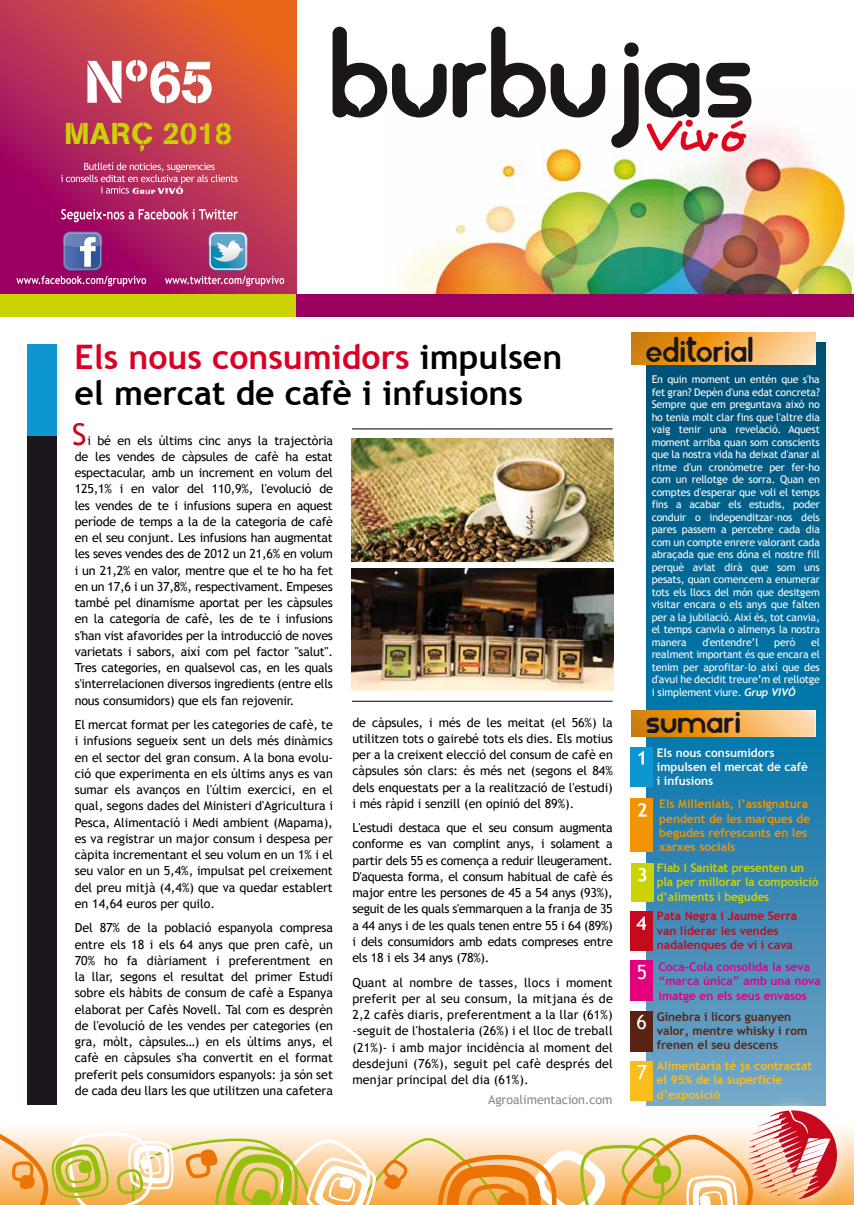
<style>
.page{position:relative;width:854px;height:1205px;background:#fff}
.page>*{position:absolute;margin:0;border:0;box-sizing:border-box;transform-origin:0 0}
.t1{font:121.38px "balonezfantasia";color:#1a161a}
.t2{font:59.25px "AG Book Stencil";color:#fff}
.t3{font:53.5px "Desyrel";color:#e0061c}
.t4{font:700 33.75px/36.2px "Trebuchet MS";color:#000}
.t5{font:33.75px "balonezfantasia";letter-spacing:.01em;color:#1a171c}
.t6{font:30px "AG Book Stencil";letter-spacing:.02em;color:#cbd304}
.t7{font:30px "Trebuchet MS";color:#c6091d}
.t8{font:19.75px "Trebuchet MS";color:#fff}
.t9{font:12.5px/16.2px "Trebuchet MS";letter-spacing:-.005em;color:#000;text-align:justify}
.t10{font:12.5px "Trebuchet MS";letter-spacing:-.005em;color:#88888a}
.t11{font:700 12px/14.4px "Trebuchet MS";color:#582312}
.t12{font:700 12px/14.4px "Trebuchet MS";color:#fbbd1a}
.t13{font:700 11.88px/14.4px "Trebuchet MS";color:#f29404}
.t14{font:700 11.88px/14.4px "Trebuchet MS";color:#e2007d}
.t15{font:700 11.88px/14.4px "Trebuchet MS";letter-spacing:-.01em;color:#cbd304}
.t16{font:700 11.88px/14.2px "Trebuchet MS";color:#c6091d}
.t17{font:700 11.88px/14.4px "Trebuchet MS";color:#fff}
.t18{font:10.62px/12.5px "Trebuchet MS";letter-spacing:-.015em;color:#fff;text-align:justify}
.s1{color:#db0022}
.s2{font-family:"Trebuchet";font-weight:700;font-style:italic}
.s3{font-weight:400;font-size:19.75px;color:#fff}
</style>
<div class="page">
<svg style="left:0;top:0;width:296px;height:294px;background:#c0384c"></svg>
<img style="left:397px;top:128px;width:457px;height:166px">
<div style="left:0;top:294px;width:296px;height:22px;background:#cbd304"></div>
<svg style="left:647px;top:342px;width:178px;height:763px;background:#2078a3"></svg>
<div style="left:296px;top:294px;width:558px;height:22px;background:#9b0061"></div>
<svg style="left:61px;top:162px;width:177px;height:32px;background:#bf4b73"></svg>
<div style="left:28px;top:435px;width:29px;height:669px;background:#1a161b"></div>
<div style="left:28px;top:344px;width:29px;height:91px;background:#0d96cf"></div>
<div style="left:631px;top:747px;width:22px;height:39px;background:#0d96cf"></div>
<svg style="left:639px;top:751px;width:5px;height:13px"></svg>
<div style="left:631px;top:798px;width:22px;height:54px;background:#f29404"></div>
<svg style="left:638px;top:803px;width:9px;height:13px"></svg>
<div style="left:631px;top:960px;width:22px;height:41px;background:#e2007d"></div>
<div style="left:631px;top:1061px;width:22px;height:40px;background:#fbbd1a"></div>
<svg style="left:637px;top:1065px;width:9px;height:14px"></svg>
<div style="left:631px;top:1011px;width:22px;height:40px;background:#582312"></div>
<div style="left:630px;top:911px;width:23px;height:39px;background:#c6091d"></div>
<svg style="left:636px;top:916px;width:10px;height:14px"></svg>
<div style="left:631px;top:863px;width:22px;height:38px;background:#cbd304"></div>
<svg style="left:638px;top:868px;width:8px;height:13px"></svg>
<svg style="left:631px;top:332px;width:184px;height:33px;background:#eea746"></svg>
<svg style="left:631px;top:710px;width:184px;height:26px;background:#eea847"></svg>
<svg style="left:61px;top:209px;width:177px;height:13px;background:#c35c89"></svg>
<svg style="left:16px;top:232px;width:130px;height:54px;background:#992c7b"></svg>
<svg style="left:165px;top:232px;width:119px;height:54px;background:#a9517e"></svg>
<img style="left:729px;top:1091px;width:125px;height:114px">
<hr style="left:352px;top:701px;width:261px;height:1px;background:#000">
<hr style="left:352px;top:429px;width:261px;height:1px;background:#000">
<img style="left:351px;top:439px;width:263px;height:122px">
<img style="left:351px;top:568px;width:263px;height:122px">
<svg style="left:0;top:1110px;width:839px;height:95px"></svg>
<h2 class="t2" style="left:84px;top:46px;width:131px">Nº65</h2>
<h3 class="t6" style="left:65px;top:116px;width:169px">MARÇ 2018</h3>
<h1 class="t1" style="left:330px;top:26px;width:426px">Burbujas</h1>
<h3 class="t3" style="left:644px;top:99px;width:103px">Vivó</h3>
<h3 class="t4" style="left:75px;top:338px;width:489px"><span class="s1">Els nous consumidors</span> impulsen el mercat de cafè i infusions</h3>
<h3 class="t7" style="left:72px;top:417px;width:16px">S</h3>
<p class="t9" style="left:75px;top:432px;width:260px;text-indent:12px">i bé en els últims cinc anys la trajectòria de les vendes de càpsules de cafè ha estat espectacular, amb un increment en volum del 125,1% i en valor del 110,9%, l'evolució de les vendes de te i infusions supera en aquest període de temps a la de la categoria de cafè en el seu conjunt. Les infusions han augmentat les seves vendes des de 2012 un 21,6% en volum i un 21,2% en valor, mentre que el te ho ha fet en un 17,6 i un 37,8%, respectivament. Empeses també pel dinamisme aportat per les càpsules en la categoria de cafè, les de te i infusions s'han vist afavorides per la introducció de noves varietats i sabors, així com pel factor "salut".<br>Tres categories, en qualsevol cas, en les quals s'interrelacionen diversos ingredients (entre ells nous consumidors) que els fan rejovenir.</p>
<p class="t9" style="left:75px;top:717px;width:260px">El mercat format per les categories de cafè, te i infusions segueix sent un dels més dinàmics en el sector del gran consum. A la bona evolu&shy;ció que experimenta en els últims anys es van sumar els avanços en l'últim exercici, en el qual, segons dades del Ministeri d'Agricultura i Pesca, Alimentació i Medi ambient (Mapama), es va registrar un major consum i despesa per càpita incrementant el seu volum en un 1% i el seu valor en un 5,4%, impulsat pel creixement del preu mitjà (4,4%) que va quedar establert en 14,64 euros per quilo.</p>
<p class="t9" style="left:75px;top:920px;width:260px">Del 87% de la població espanyola compresa entre els 18 i els 64 anys que pren cafè, un 70% ho fa diàriament i preferentment en la llar, segons el resultat del primer Estudi sobre els hàbits de consum de cafè a Espanya elaborat per Cafès Novell. Tal com es desprèn de l'evolució de les vendes per categories (en gra, mòlt, càpsules…) en els últims anys, el cafè en càpsules s'ha convertit en el format preferit pels consumidors espanyols: ja són set de cada deu llars les que utilitzen una cafetera</p>
<p class="t9" style="left:352px;top:714px;width:262px">de càpsules, i més de les meitat (el 56%) la utilitzen tots o gairebé tots els dies. Els motius per a la creixent elecció del consum de cafè en càpsules són clars: és més net (segons el 84% dels enquestats per a la realització de l'estudi) i més ràpid i senzill (en opinió del 89%).</p>
<p class="t9" style="left:352px;top:820px;width:262px">L'estudi destaca que el seu consum augmenta conforme es van complint anys, i solament a partir dels 55 es comença a reduir lleugerament.<br>D'aquesta forma, el consum habitual de cafè és major entre les persones de 45 a 54 anys (93%), seguit de les quals s'emmarquen a la franja de 35 a 44 anys i de les quals tenen entre 55 i 64 (89%) i dels consumidors amb edats compreses entre els 18 i els 34 anys (78%).</p>
<p class="t9" style="left:352px;top:974px;width:262px">Quant al nombre de tasses, llocs i moment preferit per al seu consum, la mitjana és de 2,2 cafès diaris, preferentment a la llar (61%) -seguit de l'hostaleria (26%) i el lloc de treball (21%)- i amb major incidència al moment del desdejuni (76%), seguit pel cafè després del menjar principal del dia (61%).</p>
<p class="t10" style="left:488px;top:1092px;width:126px">Agroalimentacion.com</p>
<h3 class="t5" style="left:646px;top:336px;width:110px">Editorial</h3>
<p class="t18" style="left:652px;top:373px;width:170px">En quin moment un entén que s'ha fet gran? Depèn d'una edat concreta?<br>Sempre que em preguntava això no ho tenia molt clar fins que l'altre dia vaig tenir una revelació. Aquest moment arriba quan som conscients que la nostra vida ha deixat d'anar al ritme d'un cronòmetre per fer-ho com un rellotge de sorra. Quan en comptes d'esperar que voli el temps fins a acabar els estudis, poder conduir o independitzar-nos dels pares passem a percebre cada dia com un compte enrere valorant cada abraçada que ens dóna el nostre fill perquè aviat dirà que som uns pesats, quan comencem a enumerar tots els llocs del món que desitgem visitar encara o els anys que falten per a la jubilació. Així és, tot canvia, el temps canvia o almenys la nostra manera</p>
<p class="t18" style="left:702px;top:636px;width:58px">d'entendre’l</p>
<p class="t18" style="left:774px;top:636px;width:23px">però</p>
<p class="t18" style="left:652px;top:636px;width:170px;text-indent:159px">el realment important és que encara el tenim per aprofitar-lo així que des d'avui he decidit treure’m el rellotge i simplement viure. <span class="s2">Grup VIVÓ</span></p>
<h3 class="t5" style="left:646px;top:707px;width:97px">Sumari</h3>
<p class="t17" style="left:657px;top:745px;width:153px">Els nous consumidors impulsen el mercat de cafè i infusions</p>
<p class="t13" style="left:659px;top:797px;width:152px">Els Millenials, l’assignatura pendent de les marques de begudes refrescants en les xarxes socials</p>
<p class="t15" style="left:657px;top:860px;width:163px">Fiab i Sanitat presenten un pla per millorar la composició d’aliments i begudes</p>
<h3 class="t8" style="left:637px;top:960px;width:12px">5</h3>
<p class="t16" style="left:657px;top:909px;width:142px">Pata Negra i Jaume Serra van liderar les vendes nadalenques de vi i cava</p>
<p class="t14" style="left:658px;top:959px;width:164px">Coca-Cola consolida la seva “marca única” amb una nova imatge en els seus envasos</p>
<p class="t11" style="left:657px;top:1009px;width:152px;text-indent:-20px"><span class="s3">6</span> Ginebra i licors guanyen valor, mentre whisky i rom frenen el seu descens</p>
<p class="t12" style="left:657px;top:1058px;width:157px">Alimentaria té ja contractat el 95% de la superfície d’exposició</p>
</div>
